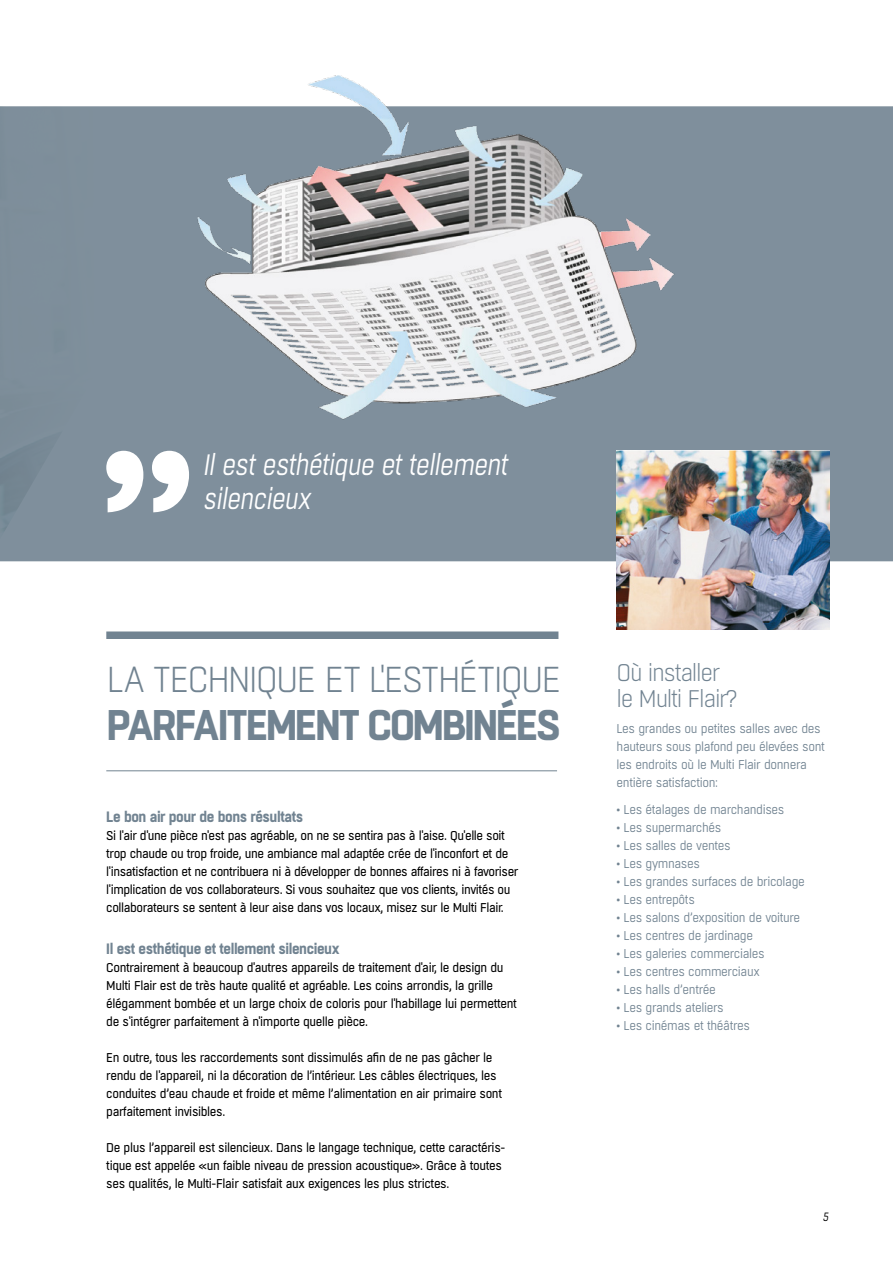
<style>
.page{position:relative;width:893px;height:1263px;background:#fff}
.page>*{position:absolute;margin:0;border:0;box-sizing:border-box;transform-origin:0 0}
.t1{font:700 42.75px "Boxed";letter-spacing:-.06em;color:#718391;scale:.95 1}
.t2{font:300 36px "Boxed";letter-spacing:-.055em;color:#718391;scale:.95 1}
.t3{font:italic 29.4px/34.3px "Boxed";letter-spacing:-.03em;color:#fff;scale:.95 1}
.t4{font:300 24px/25.5px "Boxed";letter-spacing:-.06em;color:#718391;scale:.95 1}
.t5{font:700 15px "Boxed";letter-spacing:-.03em;color:#718391;scale:.95 1}
.t6{font:12.75px/18px "Boxed";letter-spacing:-.03em;color:#000;scale:.95 1}
.t7{font:12.75px/18px "Boxed";letter-spacing:-.03em;color:#718391;scale:.95 1}
.t8{font:italic 12px "Boxed";color:#000;scale:.95 1}
</style>
<div class="page">
<div style="left:0;top:106px;width:893px;height:455px;background:#7f8f9c"></div>
<div style="left:106px;top:631px;width:452px;height:8px;background:#718391"></div>
<hr style="left:106px;top:770px;width:451px;height:1px;background:#718391">
<img style="left:617px;top:451px;width:212px;height:178px">
<svg style="left:106px;top:451px;width:83px;height:61px"></svg>
<img style="left:187px;top:75px;width:493px;height:352px">
<h3 class="t3" style="left:202px;top:448px;width:322px">Il est esthétique et tellement silencieux</h3>
<h2 class="t2" style="left:106px;top:657px;width:481px">LA TECHNIQUE ET L'ESTHÉTIQUE</h2>
<h1 class="t1" style="left:107px;top:696px;width:480px">PARFAITEMENT COMBINÉES</h1>
<p class="t5" style="left:106px;top:807px;width:209px">Le bon air pour de bons résultats</p>
<p class="t6" style="left:106px;top:827px;width:435px">Si l'air d'une pièce n'est pas agréable, on ne se sentira pas à l'aise. Qu'elle soit trop chaude ou trop froide, une ambiance mal adaptée crée de l'inconfort et de l'insatisfaction et ne contribuera ni à développer de bonnes affaires ni à favoriser l'implication de vos collaborateurs. Si vous souhaitez que vos clients, invités ou collaborateurs se sentent à leur aise dans vos locaux, misez sur le Multi Flair.</p>
<p class="t5" style="left:106px;top:939px;width:247px">Il est esthétique et tellement silencieux</p>
<p class="t6" style="left:106px;top:959px;width:434px">Contrairement à beaucoup d'autres appareils de traitement d'air, le design du Multi Flair est de très haute qualité et agréable. Les coins arrondis, la grille élégamment bombée et un large choix de coloris pour l'habillage lui permettent de s'intégrer parfaitement à n'importe quelle pièce.</p>
<p class="t6" style="left:106px;top:1049px;width:418px">En outre, tous les raccordements sont dissimulés afin de ne pas gâcher le rendu de l'appareil, ni la décoration de l’intérieur. Les câbles électriques, les conduites d’eau chaude et froide et même l’alimentation en air primaire sont parfaitement invisibles.</p>
<p class="t6" style="left:106px;top:1139px;width:422px">De plus l’appareil est silencieux. Dans le langage technique, cette caractéris&shy;tique est appelée «un faible niveau de pression acoustique». Grâce à toutes ses qualités, le Multi-Flair satisfait aux exigences les plus strictes.</p>
<h3 class="t4" style="left:617px;top:660px;width:130px">Où installer le Multi Flair?</h3>
<p class="t7" style="left:617px;top:720px;width:221px">Les grandes ou petites salles avec des hauteurs sous plafond peu élevées sont les endroits où le Multi Flair donnera entière satisfaction:</p>
<p class="t7" style="left:617px;top:801px;width:178px">• Les étalages de marchandises</p>
<p class="t7" style="left:617px;top:819px;width:112px">• Les supermarchés</p>
<p class="t7" style="left:617px;top:837px;width:122px">• Les salles de ventes</p>
<p class="t7" style="left:617px;top:855px;width:89px">• Les gymnases</p>
<p class="t7" style="left:617px;top:873px;width:200px">• Les grandes surfaces de bricolage</p>
<p class="t7" style="left:617px;top:891px;width:84px">• Les entrepôts</p>
<p class="t7" style="left:617px;top:909px;width:195px">• Les salons d’exposition de voiture</p>
<p class="t7" style="left:617px;top:927px;width:145px">• Les centres de jardinage</p>
<p class="t7" style="left:617px;top:945px;width:158px">• Les galeries commerciales</p>
<p class="t7" style="left:617px;top:963px;width:152px">• Les centres commerciaux</p>
<p class="t7" style="left:617px;top:981px;width:106px">• Les halls d’entrée</p>
<p class="t7" style="left:617px;top:999px;width:114px">• Les grands ateliers</p>
<p class="t7" style="left:617px;top:1017px;width:142px">• Les cinémas et théâtres</p>
<p class="t8" style="left:822px;top:1209px;width:8px">5</p>
</div>
